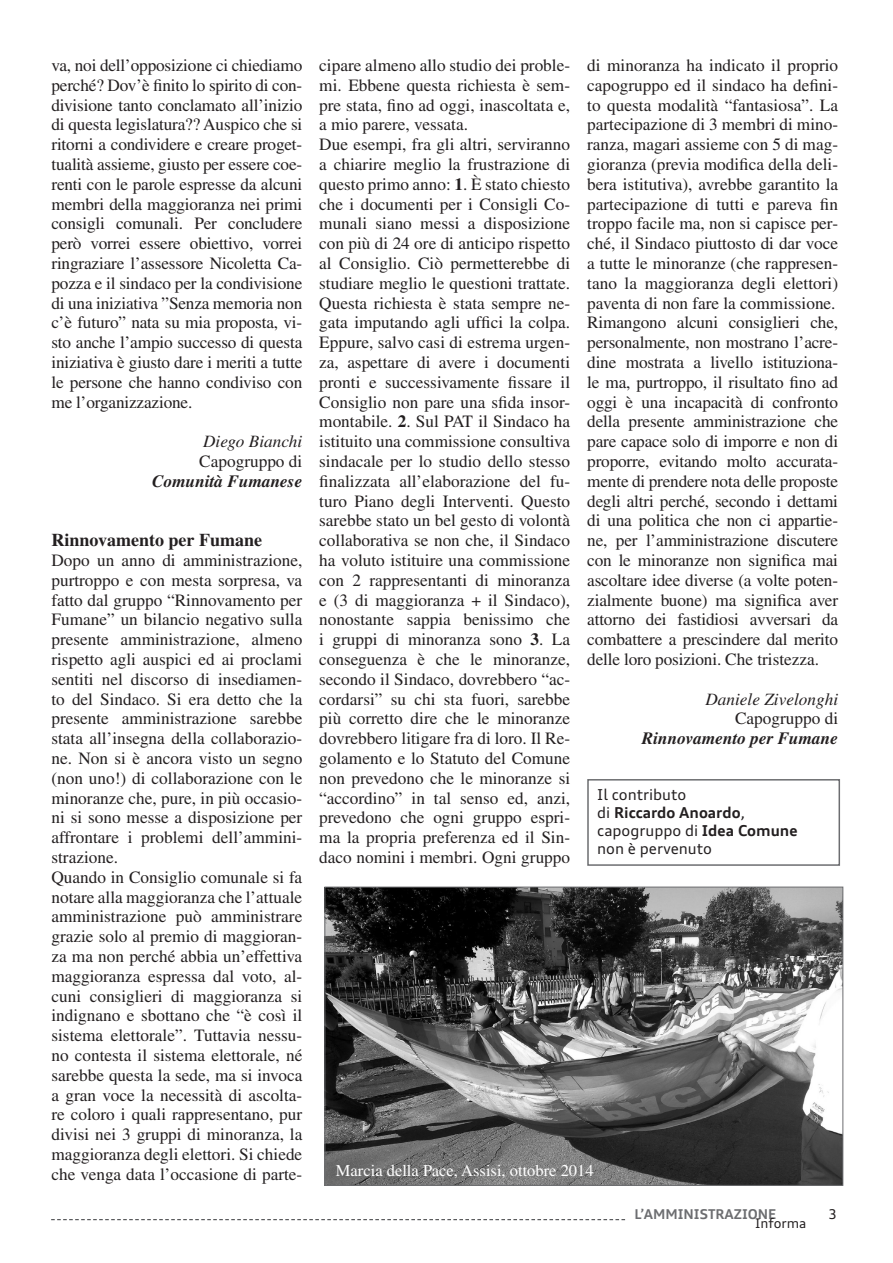
<style>
.page{position:relative;width:893px;height:1263px;background:#fff}
.page>*{position:absolute;margin:0;border:0;box-sizing:border-box;transform-origin:0 0}
.t1{font:700 18px "Times";color:#231f20}
.t2{font:17.25px/19.8px "Times";color:#231f20;text-align:justify}
.t3{font:italic 700 17.25px "Times";color:#231f20}
.t4{font:italic 17.25px "Times";color:#231f20}
.t5{font:16.5px "Times";color:#fff}
.t6{font:15px "Audi Type";color:#231f20}
.t7{font:700 15px "Audi Type";color:#231f20}
.t8{font:700 13.5px "Audi Type";color:#6c6d70}
.t9{font:13.5px "Audi Type";color:#231f20}
.t10{font:13.2px "Audi Type";color:#231f20}
.s1{font-weight:700}
.s2{font-weight:400}
</style>
<div class="page">
<svg style="left:51px;top:1219px;width:574px;height:1px"></svg>
<div style="left:587px;top:779px;width:253px;height:87px;border:2px solid #6c6d70"></div>
<img style="left:327px;top:889px;width:514px;height:294px">
<div style="left:325px;top:887px;width:518px;height:298px;border:1px solid #6c6d70"></div>
<p class="t2" style="left:51px;top:55px;width:252px">va, noi dell’opposizione ci chiediamo perché? Dov’è finito lo spirito di con&shy;divisione tanto conclamato all’inizio di questa legislatura?? Auspico che si ritorni a condividere e creare proget&shy;tualità assieme, giusto per essere coe&shy;renti con le parole espresse da alcuni membri della maggioranza nei primi consigli comunali. Per concludere però vorrei essere obiettivo, vorrei ringraziare l’assessore Nicoletta Ca&shy;pozza e il sindaco per la condivisione di una iniziativa ”Senza memoria non c’è futuro” nata su mia proposta, vi&shy;sto anche l’ampio successo di questa iniziativa è giusto dare i meriti a tutte le persone che hanno condiviso con me l’organizzazione.</p>
<p class="t4" style="left:203px;top:432px;width:101px">Diego Bianchi</p>
<p class="t2" style="left:199px;top:451px;width:105px">Capogruppo di</p>
<p class="t3" style="left:152px;top:471px;width:152px">Comunità Fumanese</p>
<p class="t1" style="left:51px;top:529px;width:212px">Rinnovamento per Fumane</p>
<p class="t2" style="left:51px;top:550px;width:252px">Dopo un anno di amministrazione, purtroppo e con mesta sorpresa, va fatto dal gruppo “Rinnovamento per Fumane” un bilancio negativo sulla presente amministrazione, almeno rispetto agli auspici ed ai proclami sentiti nel discorso di insediamen&shy;to del Sindaco. Si era detto che la presente amministrazione sarebbe stata all’insegna della collaborazio&shy;ne. Non si è ancora visto un segno (non uno!) di collaborazione con le minoranze che, pure, in più occasio&shy;ni si sono messe a disposizione per affrontare i problemi dell’ammini&shy;strazione.</p>
<p class="t2" style="left:51px;top:867px;width:252px">Quando in Consiglio comunale si fa notare alla maggioranza che l’attuale amministrazione può amministrare grazie solo al premio di maggioran&shy;za ma non perché abbia un’effettiva maggioranza espressa dal voto, al&shy;cuni consiglieri di maggioranza si indignano e sbottano che “è così il sistema elettorale”. Tuttavia nessu&shy;no contesta il sistema elettorale, né sarebbe questa la sede, ma si invoca a gran voce la necessità di ascolta&shy;re coloro i quali rappresentano, pur divisi nei 3 gruppi di minoranza, la maggioranza degli elettori. Si chiede che venga data l’occasione di parte-</p>
<p class="t2" style="left:319px;top:55px;width:252px">cipare almeno allo studio dei proble&shy;mi. Ebbene questa richiesta è sem&shy;pre stata, fino ad oggi, inascoltata e, a mio parere, vessata.</p>
<p class="t2" style="left:319px;top:134px;width:252px">Due esempi, fra gli altri, serviranno a chiarire meglio la frustrazione di questo primo anno: <span class="s1">1</span>. È stato chiesto che i documenti per i Consigli Co&shy;munali siano messi a disposizione con più di 24 ore di anticipo rispetto al Consiglio. Ciò permetterebbe di studiare meglio le questioni trattate.<br>Questa richiesta è stata sempre ne&shy;gata imputando agli uffici la colpa.<br>Eppure, salvo casi di estrema urgen&shy;za, aspettare di avere i documenti pronti e successivamente fissare il Consiglio non pare una sfida insor&shy;montabile. <span class="s1">2</span>. Sul PAT il Sindaco ha istituito una commissione consultiva sindacale per lo studio dello stesso finalizzata all’elaborazione del fu&shy;turo Piano degli Interventi. Questo sarebbe stato un bel gesto di volontà collaborativa se non che, il Sindaco ha voluto istituire una commissione con 2 rappresentanti di minoranza e (3 di maggioranza + il Sindaco), nonostante sappia benissimo che i gruppi di minoranza sono <span class="s1">3</span>. La conseguenza è che le minoranze, secondo il Sindaco, dovrebbero “ac&shy;cordarsi” su chi sta fuori, sarebbe più corretto dire che le minoranze dovrebbero litigare fra di loro. Il Re&shy;golamento e lo Statuto del Comune non prevedono che le minoranze si “accordino” in tal senso ed, anzi, prevedono che ogni gruppo espri&shy;ma la propria preferenza ed il Sin&shy;daco nomini i membri. Ogni gruppo</p>
<p class="t2" style="left:587px;top:55px;width:252px">di minoranza ha indicato il proprio capogruppo ed il sindaco ha defini&shy;to questa modalità “fantasiosa”. La partecipazione di 3 membri di mino&shy;ranza, magari assieme con 5 di mag&shy;gioranza (previa modifica della deli&shy;bera istitutiva), avrebbe garantito la partecipazione di tutti e pareva fin troppo facile ma, non si capisce per&shy;ché, il Sindaco piuttosto di dar voce a tutte le minoranze (che rappresen&shy;tano la maggioranza degli elettori) paventa di non fare la commissione.</p>
<p class="t2" style="left:587px;top:313px;width:252px">Rimangono alcuni consiglieri che, personalmente, non mostrano l’acre&shy;dine mostrata a livello istituziona&shy;le ma, purtroppo, il risultato fino ad oggi è una incapacità di confronto della presente amministrazione che pare capace solo di imporre e non di proporre, evitando molto accurata&shy;mente di prendere nota delle proposte degli altri perché, secondo i dettami di una politica che non ci appartie&shy;ne, per l’amministrazione discutere con le minoranze non significa mai ascoltare idee diverse (a volte poten&shy;zialmente buone) ma significa aver attorno dei fastidiosi avversari da combattere a prescindere dal merito delle loro posizioni. Che tristezza.</p>
<p class="t4" style="left:705px;top:689px;width:134px">Daniele Zivelonghi</p>
<p class="t2" style="left:735px;top:709px;width:105px">Capogruppo di</p>
<p class="t3" style="left:642px;top:728px;width:198px">Rinnovamento per Fumane</p>
<p class="t6" style="left:597px;top:786px;width:91px">Il contributo</p>
<p class="t7" style="left:597px;top:803px;width:150px"><span class="s2">di</span> Riccardo Anoardo<span class="s2">,</span></p>
<p class="t6" style="left:597px;top:822px;width:202px">capogruppo di <span class="s1">Idea Comune</span></p>
<p class="t6" style="left:597px;top:840px;width:116px">non è pervenuto</p>
<p class="t5" style="left:336px;top:1161px;width:259px">Marcia della Pace, Assisi, ottobre 2014</p>
<p class="t8" style="left:634px;top:1205px;width:143px">L’AMMINISTRAZIONE</p>
<p class="t9" style="left:828px;top:1206px;width:10px">3</p>
<p class="t10" style="left:755px;top:1215px;width:53px">Informa</p>
</div>
